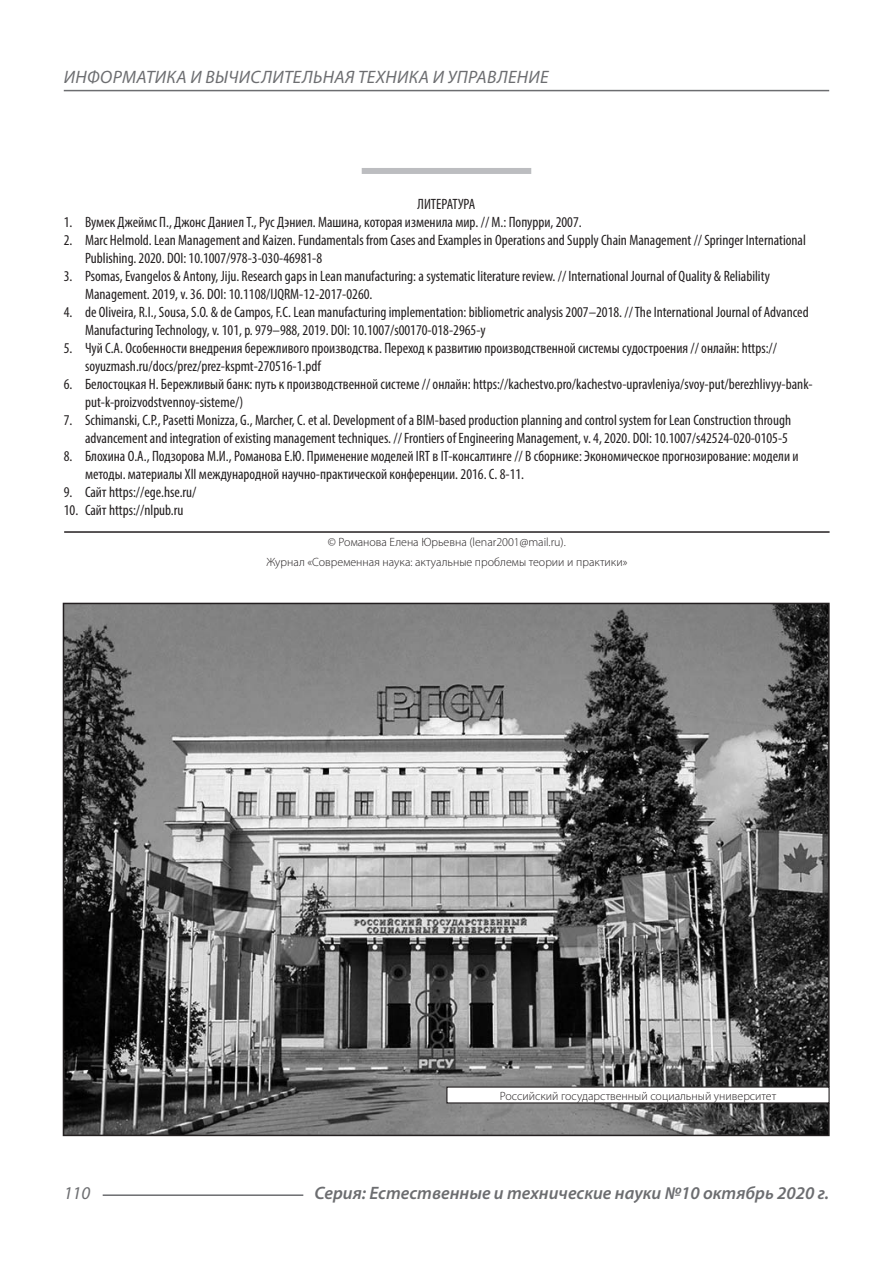
<style>
.page{position:relative;width:893px;height:1263px;background:#fff}
.page>*{position:absolute;margin:0;border:0;box-sizing:border-box;transform-origin:0 0}
.t1{font:italic 600 18px "Myriad Pro";color:#6c6d70}
.t2{font:italic 18px "Myriad Pro";letter-spacing:.02em;color:#6c6d70}
.Библиография_Литерат{font:condensed 15px/18px "Myriad Pro";color:#231f20}
.Автор_копирайт{font:300 12px "Myriad Pro";color:#231f20}
</style>
<div class="page">
<hr style="left:103px;top:1194px;width:200px;height:2px;background:#6c6d70">
<hr style="left:64px;top:90px;width:765px;height:1px;background:#6c6d70">
<hr style="left:64px;top:531px;width:766px;height:2px;background:#231f20">
<div style="left:362px;top:168px;width:169px;height:6px;background:#bcbdc0"></div>
<img style="left:66px;top:606px;width:761px;height:527px">
<div style="left:447px;top:1087px;width:382px;height:16px;background:#fff"></div>
<div style="left:446px;top:1086px;width:384px;height:17px;border:1px solid #231f20"></div>
<p class="t2" style="left:64px;top:66px;width:486px">ИНФОРМАТИКА И ВЫЧИСЛИТЕЛЬНАЯ ТЕХНИКА И УПРАВЛЕНИЕ</p>
<p class="Библиография_Литерат" style="left:418px;top:195px;width:59px">ЛИТЕРАТУРА</p>
<p class="Библиография_Литерат" style="left:64px;top:213px;width:519px">1. Вумек Джеймс П., Джонс Даниел Т., Рус Дэниел. Машина, которая изменила мир. // М.: Попурри, 2007.</p>
<p class="Библиография_Литерат" style="left:85px;top:231px;width:722px;text-indent:-21px">2. Marc Helmold. Lean Management and Kaizen. Fundamentals from Cases and Examples in Operations and Supply Chain Management // Springer International<br>Publishing. 2020. DOI: 10.1007/978-3-030-46981-8</p>
<p class="Библиография_Литерат" style="left:85px;top:267px;width:686px;text-indent:-21px">3. Psomas, Evangelos &amp; Antony, Jiju. Research gaps in Lean manufacturing: a systematic literature review. // International Journal of Quality &amp; Reliability<br>Management. 2019, v. 36. DOI: 10.1108/IJQRM-12-2017-0260.</p>
<p class="Библиография_Литерат" style="left:85px;top:303px;width:725px;text-indent:-21px">4. de Oliveira, R.I., Sousa, S.O. &amp; de Campos, F.C. Lean manufacturing implementation: bibliometric analysis 2007–2018. // The International Journal of Advanced<br>Manufacturing Technology, v. 101, p. 979–988, 2019. DOI: 10.1007/s00170-018-2965-y</p>
<p class="Библиография_Литерат" style="left:85px;top:339px;width:693px;text-indent:-21px">5. Чуй С.А. Особенности внедрения бережливого производства. Переход к развитию производственной системы судостроения // онлайн: https:// soyuzmash.ru/docs/prez/prez-kspmt-270516-1.pdf</p>
<p class="Библиография_Литерат" style="left:85px;top:375px;width:729px;text-indent:-21px">6. Белостоцкая Н. Бережливый банк: путь к производственной системе // онлайн: https://kachestvo.pro/kachestvo-upravleniya/svoy-put/berezhlivyy-bank&shy;put-k-proizvodstvennoy-sisteme/)</p>
<p class="Библиография_Литерат" style="left:64px;top:411px;width:729px;text-align:right">7. Schimanski, C.P., Pasetti Monizza, G., Marcher, C. et al. Development of a BIM-based production planning and control system for Lean Construction through advancement and integration of existing management techniques. // Frontiers of Engineering Management, v. 4, 2020. DOI: 10.1007/s42524-020-0105-5</p>
<p class="Библиография_Литерат" style="left:85px;top:447px;width:715px;text-indent:-21px">8. Блохина О.А., Подзорова М.И., Романова Е.Ю. Применение моделей IRT в IT-консалтинге // В сборнике: Экономическое прогнозирование: модели и методы. материалы XII международной научно-практической конференции. 2016. С. 8-11.</p>
<p class="Библиография_Литерат" style="left:64px;top:483px;width:134px">9. Сайт https://ege.hse.ru/</p>
<p class="Библиография_Литерат" style="left:64px;top:501px;width:121px">10. Сайт https://nlpub.ru</p>
<p class="Автор_копирайт" style="left:328px;top:535px;width:239px">© Романова Елена Юрьевна (lenar2001@mail.ru).</p>
<p class="Автор_копирайт" style="left:266px;top:555px;width:363px">Журнал «Современная наука: актуальные проблемы теории и практики»</p>
<p class="Автор_копирайт" style="left:500px;top:1088px;width:278px">Российский государственный социальный университет</p>
<p class="t2" style="left:64px;top:1182px;width:28px">110</p>
<p class="t1" style="left:314px;top:1182px;width:516px">Серия: Естественные и технические науки №10 октябрь 2020 г.</p>
</div>
